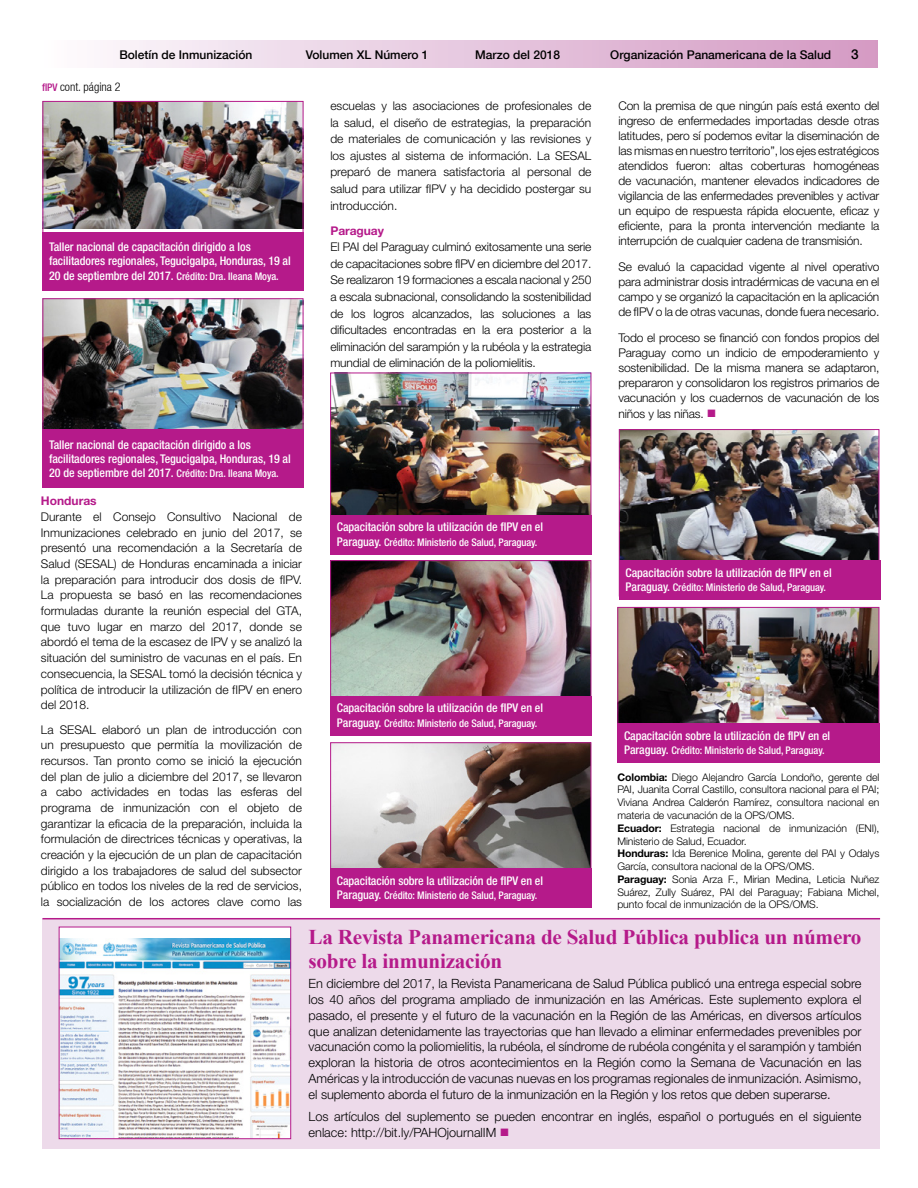
<style>
.page{position:relative;width:918px;height:1188px;background:#fff}
.page>*{position:absolute;margin:0;border:0;box-sizing:border-box;transform-origin:0 0}
.t1{font:700 21px/24px "Times New Roman";letter-spacing:-.01em;color:#b51a8a}
.t2{font:500 13.5px "Helvetica Neue";color:#000}
.t3{font:300 12.75px/15.8px "Helvetica Neue";letter-spacing:-.005em;color:#000;text-align:justify}
.t4{font:300 12px/15.8px "Helvetica Neue";letter-spacing:-.01em;color:#000;text-align:justify}
.t5{font:500 condensed 12px/14.2px "Helvetica Neue";letter-spacing:-.005em;color:#fff}
.t6{font:500 12px "Helvetica Neue";color:#000}
.t7{font:300 condensed 12px "Helvetica Neue LT";color:#000}
.t8{font:700 12px "Helvetica Neue";color:#b51a8a}
.t9{font:300 10.5px/12.8px "Helvetica Neue";letter-spacing:-.01em;color:#000}
.t10{font:500 condensed 10.5px "Helvetica Neue";letter-spacing:-.005em;color:#fff}
.s1{font-family:"Helvetica Neue";font-weight:500;font-size:10.5px;color:#b51a8a}
.s2{font-size:12px}
.s3{color:#b51a8a}
.s4{font-weight:700}
</style>
<div class="page">
<div style="left:40px;top:40px;width:838px;height:28px;background:linear-gradient(to right,#fcfbfe,#d399c3)"></div>
<div style="left:42px;top:919px;width:838px;height:230px;background:#eddaea"></div>
<div style="left:43px;top:101px;width:260px;height:138px;background:linear-gradient(to right,#fff,#fff)"></div>
<img style="left:44px;top:103px;width:258px;height:125px">
<div style="left:42px;top:101px;width:262px;height:138px;border:1px solid #b51a8a"></div>
<img style="left:44px;top:300px;width:258px;height:130px">
<div style="left:42px;top:298px;width:262px;height:164px;border:1px solid #b51a8a"></div>
<div style="left:42px;top:232px;width:262px;height:59px;background:#b51a8a"></div>
<div style="left:42px;top:430px;width:262px;height:58px;background:#b51a8a"></div>
<img style="left:332px;top:375px;width:257px;height:140px">
<div style="left:330px;top:373px;width:261px;height:175px;border:1px solid #b51a8a"></div>
<div style="left:330px;top:515px;width:261px;height:39px;background:#b51a8a"></div>
<img style="left:332px;top:562px;width:257px;height:134px">
<div style="left:330px;top:560px;width:261px;height:171px;border:1px solid #b51a8a"></div>
<div style="left:330px;top:696px;width:261px;height:39px;background:#b51a8a"></div>
<img style="left:332px;top:744px;width:257px;height:124px">
<div style="left:330px;top:742px;width:261px;height:163px;border:1px solid #b51a8a"></div>
<div style="left:330px;top:868px;width:261px;height:39px;background:#b51a8a"></div>
<img style="left:619px;top:609px;width:258px;height:114px">
<div style="left:617px;top:607px;width:262px;height:145px;border:1px solid #b51a8a"></div>
<div style="left:617px;top:723px;width:262px;height:40px;background:#b51a8a"></div>
<img style="left:621px;top:431px;width:256px;height:129px">
<div style="left:619px;top:429px;width:260px;height:167px;border:1px solid #b51a8a"></div>
<div style="left:619px;top:560px;width:262px;height:40px;background:#b51a8a"></div>
<hr style="left:42px;top:918px;width:838px;height:1px;background:#b51a8a">
<div style="left:59px;top:927px;width:232px;height:212px;background:#fff"></div>
<img style="left:61px;top:938px;width:228px;height:199px">
<div style="left:59px;top:927px;width:232px;height:212px;border:1px solid #b51a8a"></div>
<p class="t6" style="left:119px;top:45px;width:135px">Boletín de Inmunización</p>
<p class="t6" style="left:306px;top:45px;width:124px">Volumen XL Número 1</p>
<p class="t6" style="left:475px;top:45px;width:86px">Marzo del 2018</p>
<p class="t6" style="left:610px;top:45px;width:222px">Organización Panamericana de la Salud</p>
<p class="t2" style="left:851px;top:43px;width:9px">3</p>
<p class="t7" style="left:42px;top:80px;width:80px"><span class="s1">flPV</span> cont. página 2</p>
<p class="t5" style="left:49px;top:240px;width:243px">Taller nacional de capacitación dirigido a los facilitadores regionales, Tegucigalpa, Honduras, 19 al</p>
<p class="t10" style="left:49px;top:270px;width:231px"><span class="s2">20 de septiembre del 2017.</span> Crédito: Dra. Ileana Moya.</p>
<p class="t5" style="left:49px;top:437px;width:243px">Taller nacional de capacitación dirigido a los facilitadores regionales, Tegucigalpa, Honduras, 19 al</p>
<p class="t10" style="left:49px;top:467px;width:231px"><span class="s2">20 de septiembre del 2017.</span> Crédito: Dra. Ileana Moya.</p>
<p class="t8" style="left:41px;top:493px;width:57px">Honduras</p>
<p class="t4" style="left:41px;top:508px;width:263px">Durante el Consejo Consultivo Nacional de Inmunizaciones celebrado en junio del 2017, se presentó una recomendación a la Secretaría de Salud (SESAL) de Honduras encaminada a iniciar la preparación para introducir dos dosis de fIPV.<br>La propuesta se basó en las recomendaciones formuladas durante la reunión especial del GTA, que tuvo lugar en marzo del 2017, donde se abordó el tema de la escasez de IPV y se analizó la situación del suministro de vacunas en el país. En consecuencia, la SESAL tomó la decisión técnica y política de introducir la utilización de fIPV en enero del 2018.</p>
<p class="t4" style="left:41px;top:721px;width:263px">La SESAL elaboró un plan de introducción con un presupuesto que permitía la movilización de recursos. Tan pronto como se inició la ejecución del plan de julio a diciembre del 2017, se llevaron a cabo actividades en todas las esferas del programa de inmunización con el objeto de garantizar la eficacia de la preparación, incluida la formulación de directrices técnicas y operativas, la creación y la ejecución de un plan de capacitación dirigido a los trabajadores de salud del subsector público en todos los niveles de la red de servicios, la socialización de los actores clave como las</p>
<p class="t4" style="left:330px;top:97px;width:263px;line-height:16.5px">escuelas y las asociaciones de profesionales de la salud, el diseño de estrategias, la preparación de materiales de comunicación y las revisiones y los ajustes al sistema de información. La SESAL preparó de manera satisfactoria al personal de salud para utilizar fIPV y ha decidido postergar su introducción.</p>
<p class="t8" style="left:330px;top:223px;width:55px">Paraguay</p>
<p class="t4" style="left:330px;top:239px;width:263px;line-height:16.5px">El PAI del Paraguay culminó exitosamente una serie de capacitaciones sobre fIPV en diciembre del 2017.<br>Se realizaron 19 formaciones a escala nacional y 250 a escala subnacional, consolidando la sostenibilidad de los logros alcanzados, las soluciones a las dificultades encontradas en la era posterior a la eliminación del sarampión y la rubéola y la estrategia mundial de eliminación de la poliomielitis.</p>
<p class="t4" style="left:618px;top:98px;width:263px;line-height:15px">Con la premisa de que ningún país está exento del ingreso de enfermedades importadas desde otras latitudes, pero sí podemos evitar la diseminación de las mismas en nuestro territorio”, los ejes estratégicos atendidos fueron: altas coberturas homogéneas de vacunación, mantener elevados indicadores de vigilancia de las enfermedades prevenibles y activar un equipo de respuesta rápida elocuente, eficaz y eficiente, para la pronta intervención mediante la interrupción de cualquier cadena de transmisión.</p>
<p class="t4" style="left:618px;top:259px;width:263px;line-height:15px">Se evaluó la capacidad vigente al nivel operativo para administrar dosis intradérmicas de vacuna en el campo y se organizó la capacitación en la aplicación de fIPV o la de otras vacunas, donde fuera necesario.</p>
<p class="t4" style="left:618px;top:330px;width:263px;line-height:15px">Todo el proceso se financió con fondos propios del Paraguay como un indicio de empoderamiento y sostenibilidad. De la misma manera se adaptaron, prepararon y consolidaron los registros primarios de vacunación y los cuadernos de vacunación de los</p>
<p class="t4" style="left:618px;top:406px;width:99px">niños y las niñas. <span class="s3">■</span></p>
<p class="t5" style="left:337px;top:520px;width:208px">Capacitación sobre la utilización de fIPV en el</p>
<p class="t10" style="left:337px;top:536px;width:202px"><span class="s2">Paraguay.</span> Crédito: Ministerio de Salud, Paraguay.</p>
<p class="t5" style="left:626px;top:565px;width:208px">Capacitación sobre la utilización de fIPV en el</p>
<p class="t10" style="left:626px;top:581px;width:202px"><span class="s2">Paraguay.</span> Crédito: Ministerio de Salud, Paraguay.</p>
<p class="t5" style="left:337px;top:701px;width:208px">Capacitación sobre la utilización de fIPV en el</p>
<p class="t10" style="left:337px;top:717px;width:202px"><span class="s2">Paraguay.</span> Crédito: Ministerio de Salud, Paraguay.</p>
<p class="t5" style="left:337px;top:873px;width:208px">Capacitación sobre la utilización de fIPV en el</p>
<p class="t10" style="left:337px;top:889px;width:202px"><span class="s2">Paraguay.</span> Crédito: Ministerio de Salud, Paraguay.</p>
<p class="t5" style="left:624px;top:728px;width:208px">Capacitación sobre la utilización de fIPV en el</p>
<p class="t10" style="left:624px;top:744px;width:202px"><span class="s2">Paraguay.</span> Crédito: Ministerio de Salud, Paraguay.</p>
<p class="t9" style="left:617px;top:770px;width:264px"><span class="s4">Colombia:</span> Diego Alejandro García Londoño, gerente del PAI, Juanita Corral Castillo, consultora nacional para el PAI; Viviana Andrea Calderón Ramírez, consultora nacional en materia de vacunación de la OPS/OMS.<br><span class="s4">Ecuador:</span> Estrategia nacional de inmunización (ENI), Ministerio de Salud, Ecuador.<br><span class="s4">Honduras:</span> Ida Berenice Molina, gerente del PAI y Odalys García, consultora nacional de la OPS/OMS.<br><span class="s4">Paraguay:</span> Sonia Arza F., Mirian Medina, Leticia Nuñez Suárez, Zully Suárez, PAI del Paraguay; Fabiana Michel, punto focal de inmunización de la OPS/OMS.</p>
<h1 class="t1" style="left:309px;top:924px;width:554px">La Revista Panamericana de Salud Pública publica un número sobre la inmunización</h1>
<p class="t3" style="left:309px;top:976px;width:554px">En diciembre del 2017, la Revista Panamericana de Salud Pública publicó una entrega especial sobre los 40 años del programa ampliado de inmunización en las Américas. Este suplemento explora el pasado, el presente y el futuro de la vacunación en la Región de las Américas, en diversos artículos que analizan detenidamente las trayectorias que han llevado a eliminar enfermedades prevenibles por vacunación como la poliomielitis, la rubéola, el síndrome de rubéola congénita y el sarampión y también exploran la historia de otros acontecimientos en la Región como la Semana de Vacunación en las Américas y la introducción de vacunas nuevas en los programas regionales de inmunización. Asimismo, el suplemento aborda el futuro de la inmunización en la Región y los retos que deben superarse.</p>
<p class="t3" style="left:309px;top:1108px;width:554px">Los artículos del suplemento se pueden encontrar en inglés, español o portugués en el siguiente enlace: http://bit.ly/PAHOjournalIM <span class="s3">■</span></p>
</div>
